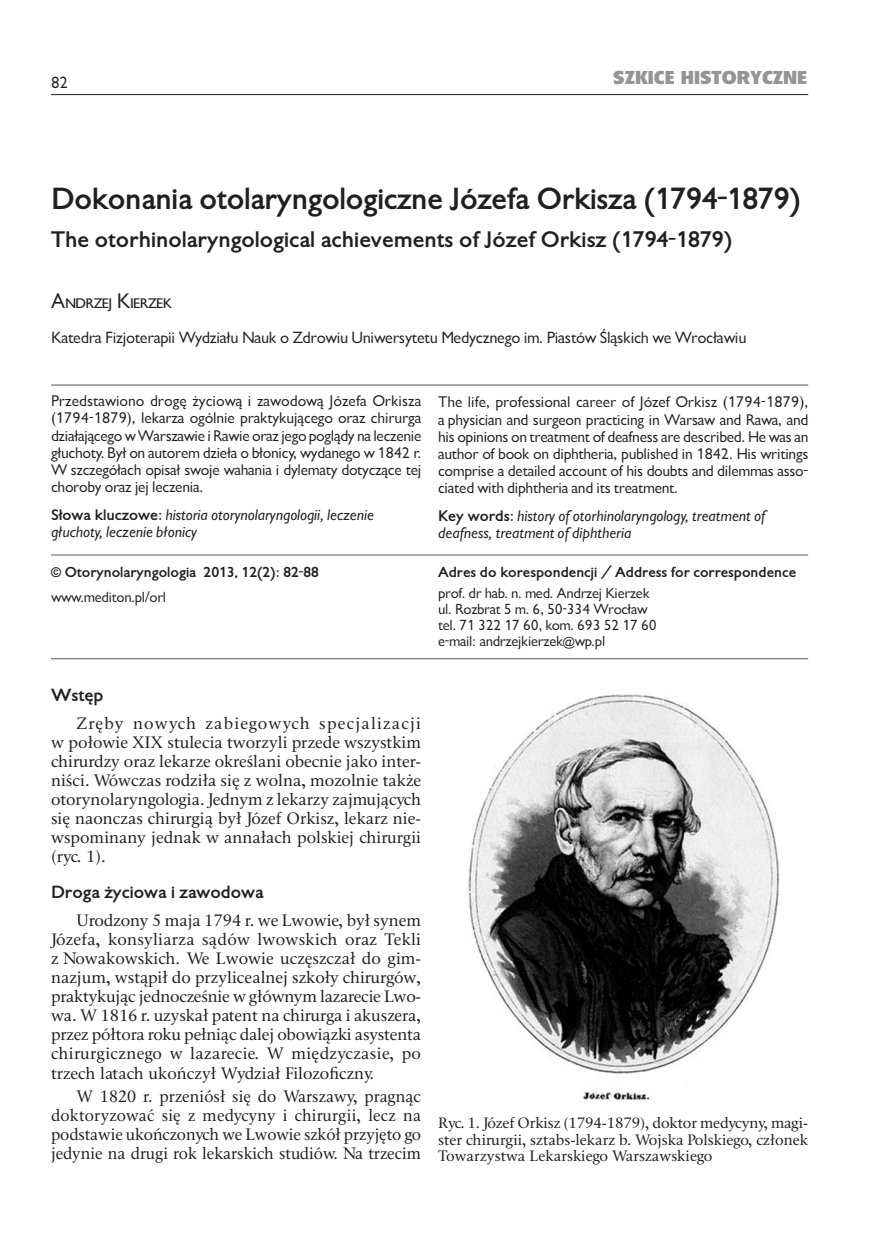
<style>
.page{position:relative;width:872px;height:1234px;background:#fff}
.page>*{position:absolute;margin:0;border:0;box-sizing:border-box;transform-origin:0 0}
.t1{font:700 28.5px "Gilead TTEFN";letter-spacing:-.01em;color:#231f20}
.t2{font:700 21px "Gilead TTEFN";color:#231f20}
.t3{font:19.5px "Gilead EFN";color:#231f20}
.t4{font:18px "Olivea EFN Nigra";color:#939598;scale:1.05 1}
.t5{font:16.5px/19px "Classic EFN";color:#231f20;text-align:justify}
.t6{font:700 16.5px "Gilead EFN";color:#231f20}
.t7{font:15px/16.5px "Classic EFN";color:#231f20;text-align:justify}
.t8{font:15px "Gilead EFN";color:#231f20}
.t9{font:italic 15px "Gilead EFN";color:#231f20;scale:1.05 1}
.t10{font:15px "Gilead TTEFN";color:#231f20}
.t11{font:14.25px/17.1px "Gilead EFN";color:#231f20;text-align:justify}
.t12{font:italic 14.25px/17.1px "Gilead EFN";color:#231f20}
.t13{font:13.5px/16.2px "Gilead EFN";color:#231f20}
.t14{font:700 13.5px "Gilead EFN";color:#231f20}
.s1{font-weight:700;font-style:normal}
</style>
<div class="page">
<hr style="left:51px;top:94px;width:757px;height:1px;background:#231f20">
<hr style="left:51px;top:384px;width:757px;height:1px;background:#57585a">
<hr style="left:51px;top:554px;width:757px;height:1px;background:#57585a">
<hr style="left:51px;top:658px;width:757px;height:1px;background:#57585a">
<img style="left:468px;top:694px;width:311px;height:407px">
<p class="t4" style="left:613px;top:66px;width:186px">SZKICE HISTORYCZNE</p>
<p class="t10" style="left:51px;top:72px;width:19px">82</p>
<p class="t9" style="left:546px;top:73px;width:251px">Otorynolaryngologia 2013, 12(2): 82-88</p>
<h1 class="t1" style="left:51px;top:180px;width:751px">Dokonania otolaryngologiczne Józefa Orkisza (1794-1879)</h1>
<p class="t2" style="left:51px;top:225px;width:683px">The otorhinolaryngological achievements of Józef Orkisz (1794-1879)</p>
<p class="t3" style="left:51px;top:289px;width:122px">Andrzej Kierzek</p>
<p class="t8" style="left:51px;top:328px;width:696px">Katedra Fizjoterapii Wydziału Nauk o Zdrowiu Uniwersytetu Medycznego im. Piastów Śląskich we Wrocławiu</p>
<p class="t11" style="left:51px;top:392px;width:372px">Przedstawiono drogę życiową i zawodową Józefa Orkisza (1794-1879), lekarza ogólnie praktykującego oraz chirurga działającego w Warszawie i Rawie oraz jego poglądy na leczenie głuchoty. Był on autorem dzieła o błonicy, wydanego w 1842 r.<br>W szczegółach opisał swoje wahania i dylematy dotyczące tej choroby oraz jej leczenia.</p>
<p class="t12" style="left:51px;top:506px;width:324px"><span class="s1">Słowa kluczowe:</span> historia otorynolaryngologii, leczenie głuchoty, leczenie błonicy</p>
<p class="t14" style="left:51px;top:563px;width:269px">© Otorynolaryngologia 2013, 12(2): 82-88</p>
<p class="t13" style="left:51px;top:589px;width:116px">www.mediton.pl/orl</p>
<p class="t6" style="left:51px;top:684px;width:54px">Wstęp</p>
<p class="t5" style="left:51px;top:714px;width:371px;text-indent:26px">Zręby nowych zabiegowych specjalizacji w połowie XIX stulecia tworzyli przede wszystkim chirurdzy oraz lekarze określani obecnie jako inter&shy;niści. Wówczas rodziła się z wolna, mozolnie także otorynolaryngologia. Jednym z lekarzy zajmujących się naonczas chirurgią był Józef Orkisz, lekarz nie&shy;wspominany jednak w annałach polskiej chirurgii (ryc. 1).</p>
<p class="t6" style="left:51px;top:881px;width:214px">Droga życiowa i zawodowa</p>
<p class="t5" style="left:51px;top:911px;width:371px;text-indent:26px">Urodzony 5 maja 1794 r. we Lwowie, był synem Józefa, konsyliarza sądów lwowskich oraz Tekli z Nowakowskich. We Lwowie uczęszczał do gim&shy;nazjum, wstąpił do przylicealnej szkoły chirurgów, praktykując jednocześnie w głównym lazarecie Lwo&shy;wa. W 1816 r. uzyskał patent na chirurga i akuszera, przez półtora roku pełniąc dalej obowiązki asystenta chirurgicznego w lazarecie. W międzyczasie, po trzech latach ukończył Wydział Filozoficzny.</p>
<p class="t5" style="left:51px;top:1087px;width:372px;text-indent:26px">W 1820 r. przeniósł się do Warszawy, pragnąc doktoryzować się z medycyny i chirurgii, lecz na podstawie ukończonych we Lwowie szkół przyjęto go jedynie na drugi rok lekarskich studiów. Na trzecim</p>
<p class="t11" style="left:438px;top:393px;width:371px">The life, professional career of Józef Orkisz (1794-1879), a physician and surgeon practicing in Warsaw and Rawa, and his opinions on treatment of deafness are described. He was an author of book on diphtheria, published in 1842. His writings comprise a detailed account of his doubts and dilemmas asso&shy;ciated with diphtheria and its treatment.</p>
<p class="t12" style="left:438px;top:507px;width:329px"><span class="s1">Key words:</span> history of otorhinolaryngology, treatment of deafness, treatment of diphtheria</p>
<p class="t14" style="left:438px;top:563px;width:359px">Adres do korespondencji / Address for correspondence</p>
<p class="t13" style="left:438px;top:584px;width:220px">prof. dr hab. n. med. Andrzej Kierzek ul. Rozbrat 5 m. 6, 50-334 Wrocław tel. 71 322 17 60, kom. 693 52 17 60 e-mail: andrzejkierzek@wp.pl</p>
<p class="t7" style="left:438px;top:1115px;width:371px">Ryc. 1. Józef Orkisz (1794-1879), doktor medycyny, magi&shy;ster chirurgii, sztabs-lekarz b. Wojska Polskiego, członek Towarzystwa Lekarskiego Warszawskiego</p>
</div>
